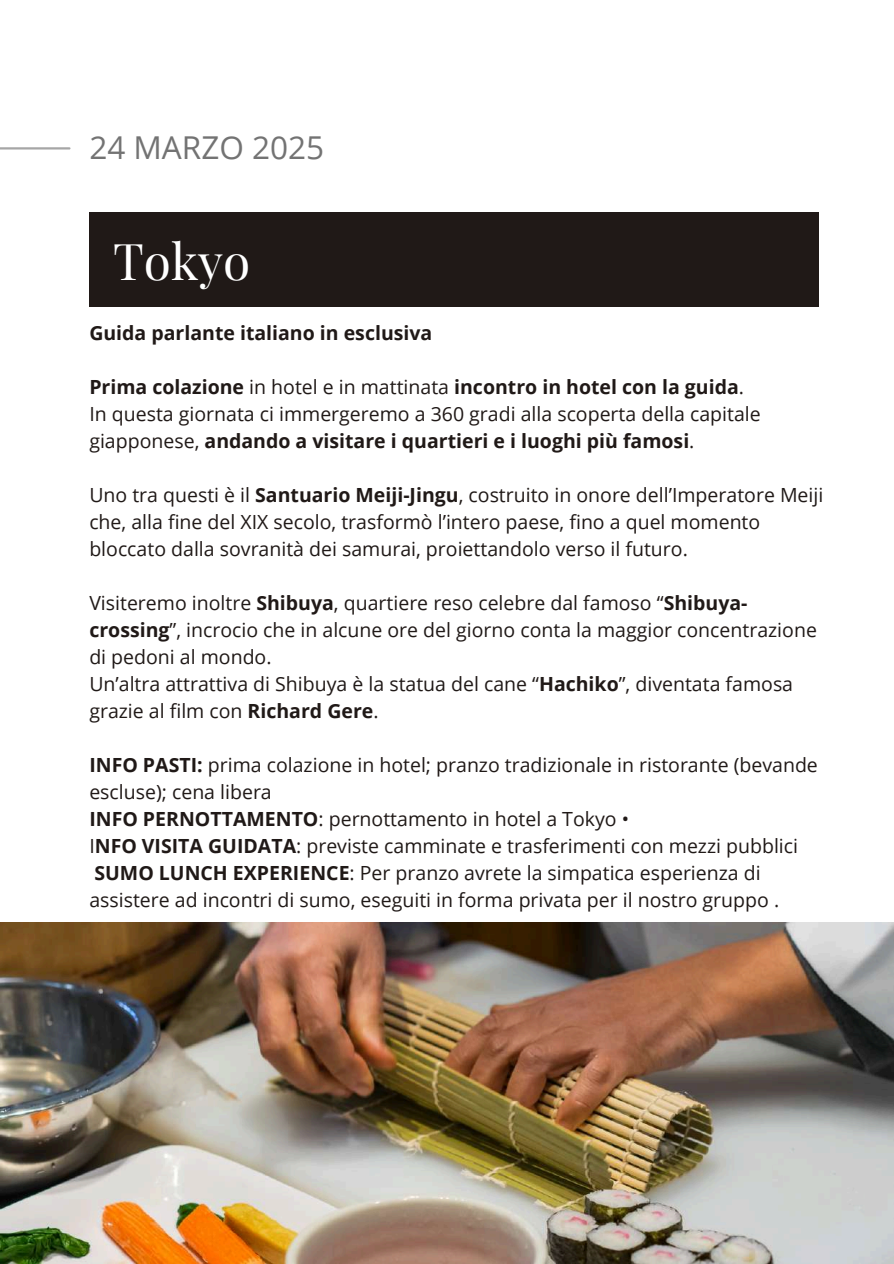
<style>
.page{position:relative;width:894px;height:1264px;background:#fff}
.page>*{position:absolute;margin:0;border:0;box-sizing:border-box;transform-origin:0 0}
.t1{font:49.5px "Playfair Display";color:#fff}
.t2{font:31.5px "Open Sans";color:#737373}
.t3{font:19.5px/27px "Open Sans";color:#201917}
.t4{font:700 19.5px "Open Sans";color:#201917}
.s1{font-weight:700}
</style>
<div class="page">
<hr style="left:0;top:147px;width:69px;height:2px;background:#a6a6a6">
<img style="left:0;top:922px;width:893px;height:341px">
<div style="left:89px;top:212px;width:729px;height:95px;background:#201917"></div>
<h2 class="t2" style="left:89px;top:125px;width:236px">24 MARZO 2025</h2>
<h1 class="t1" style="left:113px;top:226px;width:139px">Tokyo</h1>
<p class="t4" style="left:89px;top:319px;width:344px">Guida parlante italiano in esclusiva</p>
<p class="t3" style="left:89px;top:373px;width:672px"><span class="s1">Prima colazione</span> in hotel e in mattinata <span class="s1">incontro in hotel con la guida</span>.<br>In questa giornata ci immergeremo a 360 gradi alla scoperta della capitale giapponese, <span class="s1">andando a visitare i quartieri e i luoghi più famosi</span>.</p>
<p class="t3" style="left:89px;top:481px;width:735px">Uno tra questi è il <span class="s1">Santuario Meiji-Jingu</span>, costruito in onore dell’Imperatore Meiji che, alla fine del XIX secolo, trasformò l’intero paese, fino a quel momento bloccato dalla sovranità dei samurai, proiettandolo verso il futuro.</p>
<p class="t3" style="left:89px;top:589px;width:728px">Visiteremo inoltre <span class="s1">Shibuya</span>, quartiere reso celebre dal famoso “<span class="s1">Shibuya&shy;crossing</span>”, incrocio che in alcune ore del giorno conta la maggior concentrazione di pedoni al mondo.<br>Un’altra attrattiva di Shibuya è la statua del cane “<span class="s1">Hachiko</span>”, diventata famosa grazie al film con <span class="s1">Richard Gere</span>.</p>
<p class="t3" style="left:89px;top:751px;width:729px"><span class="s1">INFO PASTI:</span> prima colazione in hotel; pranzo tradizionale in ristorante (bevande escluse); cena libera<br><span class="s1">INFO PERNOTTAMENTO</span>: pernottamento in hotel a Tokyo •<br>I<span class="s1">NFO VISITA GUIDATA</span>: previste camminate e trasferimenti con mezzi pubblici <span class="s1">SUMO LUNCH EXPERIENCE</span>: Per pranzo avrete la simpatica esperienza di assistere ad incontri di sumo, eseguiti in forma privata per il nostro gruppo .</p>
</div>
